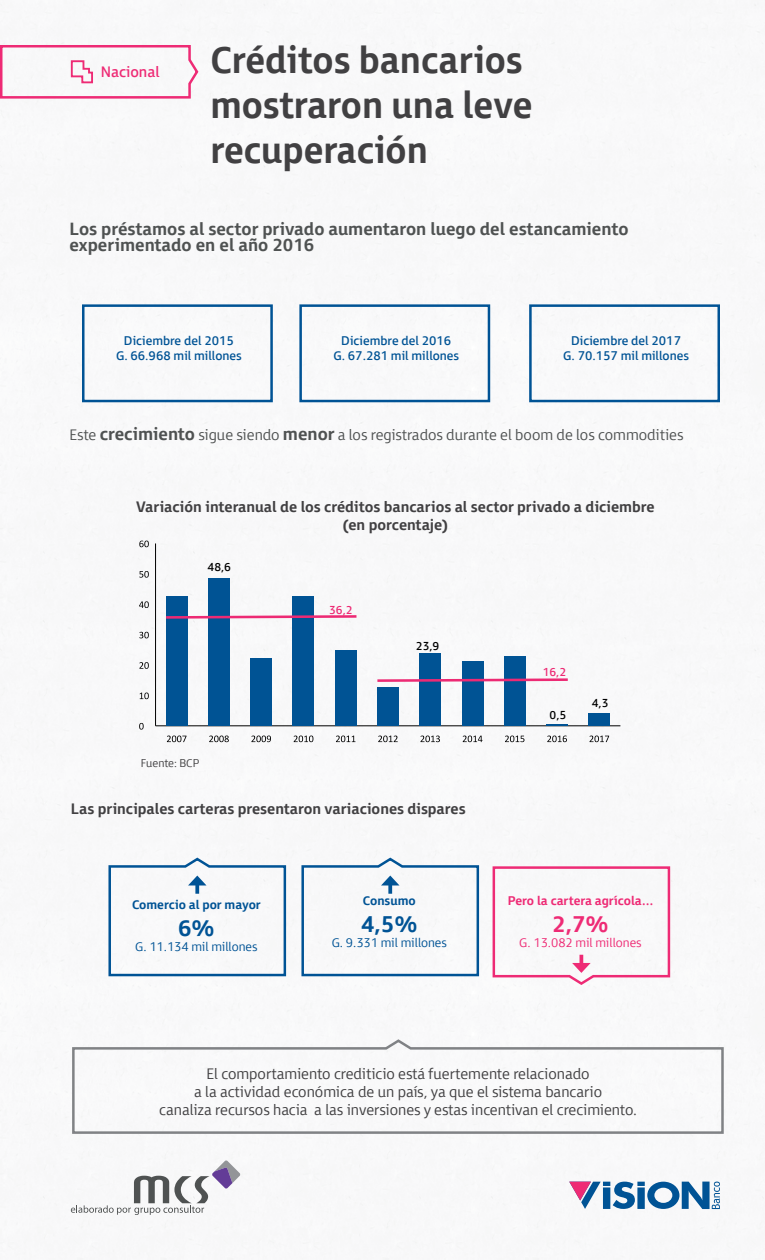
<style>
.page{position:relative;width:765px;height:1260px;background:#fff}
.page>*{position:absolute;margin:0;border:0;box-sizing:border-box;transform-origin:0 0}
.t1{font:700 37.5px/45px "Vision Type";color:#414042}
.t2{font:700 22.5px "Vision Type";color:#005395}
.t3{font:700 22.5px "Vision Type";color:#ee2b75}
.t4{font:700 17.5px/16.2px "Vision Type";color:#4f5252}
.t5{font:300 15px/18px "Vision Type";color:#414042;text-align:center}
.t6{font:700 15px/18px "Vision Type";color:#414042;text-align:center}
.t7{font:300 15px "Vision Type";color:#4f5252}
.t8{font:15px "Vision Type";color:#ee2b75}
.t9{font:12.5px/15px "Vision Type";color:#005395;text-align:center}
.t10{font:300 12.5px "Vision Type";color:#005395}
.t11{font:700 12.5px "Vision Type";color:#005395}
.t12{font:700 12.5px "Vision Type";color:#ee2b75}
.t13{font:300 12.5px "Vision Type";color:#ee2b75}
.t14{font:11.5px "Vision Type";color:#000}
.t15{font:11.5px "Vision Type";color:#ed2a74}
.t16{font:300 11.25px "Vision Type";color:#414042}
.s1{font-weight:700;font-size:17.5px}
</style>
<div class="page">
<svg style="left:71px;top:1160px;width:169px;height:55px"></svg>
<svg style="left:569px;top:1182px;width:151px;height:27px"></svg>
<svg style="left:0;top:44px;width:199px;height:55px"></svg>
<svg style="left:72px;top:1039px;width:652px;height:96px"></svg>
<svg style="left:81px;top:304px;width:192px;height:100px"></svg>
<svg style="left:299px;top:304px;width:192px;height:100px"></svg>
<svg style="left:529px;top:304px;width:191px;height:99px"></svg>
<svg style="left:108px;top:857px;width:179px;height:120px"></svg>
<svg style="left:301px;top:857px;width:179px;height:120px"></svg>
<svg style="left:492px;top:866px;width:179px;height:121px"></svg>
<hr style="left:156px;top:725px;width:464px;height:1px;background:#000">
<svg style="left:167px;top:736px;width:20px;height:6px"></svg>
<svg style="left:209px;top:736px;width:20px;height:6px"></svg>
<svg style="left:251px;top:736px;width:20px;height:6px"></svg>
<svg style="left:294px;top:736px;width:19px;height:6px"></svg>
<svg style="left:336px;top:736px;width:19px;height:6px"></svg>
<svg style="left:378px;top:736px;width:20px;height:6px"></svg>
<svg style="left:420px;top:736px;width:20px;height:6px"></svg>
<svg style="left:463px;top:736px;width:20px;height:6px"></svg>
<svg style="left:505px;top:736px;width:19px;height:6px"></svg>
<svg style="left:547px;top:736px;width:20px;height:6px"></svg>
<svg style="left:590px;top:736px;width:19px;height:6px"></svg>
<hr style="left:155px;top:543px;width:1px;height:183px;background:#000">
<svg style="left:139px;top:723px;width:5px;height:7px"></svg>
<svg style="left:140px;top:693px;width:9px;height:6px"></svg>
<svg style="left:139px;top:662px;width:10px;height:7px"></svg>
<svg style="left:139px;top:632px;width:10px;height:6px"></svg>
<svg style="left:139px;top:601px;width:10px;height:7px"></svg>
<svg style="left:139px;top:571px;width:10px;height:7px"></svg>
<svg style="left:139px;top:541px;width:10px;height:6px"></svg>
<div style="left:166px;top:596px;width:21px;height:130px;background:#005394"></div>
<div style="left:208px;top:578px;width:22px;height:148px;background:#005394"></div>
<div style="left:251px;top:658px;width:21px;height:68px;background:#005394"></div>
<div style="left:293px;top:597px;width:21px;height:129px;background:#005394"></div>
<div style="left:335px;top:650px;width:21px;height:76px;background:#005394"></div>
<div style="left:377px;top:687px;width:22px;height:39px;background:#005394"></div>
<div style="left:420px;top:653px;width:21px;height:73px;background:#005394"></div>
<div style="left:462px;top:662px;width:21px;height:64px;background:#005394"></div>
<div style="left:504px;top:656px;width:21px;height:70px;background:#005394"></div>
<hr style="left:546px;top:724px;width:22px;height:2px;background:#005394">
<div style="left:589px;top:713px;width:21px;height:13px;background:#005394"></div>
<svg style="left:166px;top:614px;width:191px;height:6px"></svg>
<svg style="left:377px;top:677px;width:191px;height:6px"></svg>
<p class="t8" style="left:101px;top:60px;width:60px">Nacional</p>
<h1 class="t1" style="left:210px;top:33px;width:324px">Créditos bancarios mostraron una leve recuperación</h1>
<p class="t4" style="left:70px;top:218px;width:560px">Los préstamos al sector privado aumentaron luego del estancamiento experimentado en el año 2016</p>
<p class="t9" style="left:116px;top:332px;width:127px">Diciembre del 2015<br>G. 66.968 mil millones</p>
<p class="t9" style="left:333px;top:332px;width:127px">Diciembre del 2016<br>G. 67.281 mil millones</p>
<p class="t9" style="left:563px;top:332px;width:127px">Diciembre del 2017<br>G. 70.157 mil millones</p>
<p class="t7" style="left:70px;top:422px;width:615px">Este <span class="s1">crecimiento</span> sigue siendo <span class="s1">menor</span> a los registrados durante el boom de los commodities</p>
<p class="t6" style="left:136px;top:496px;width:520px">Variación interanual de los créditos bancarios al sector privado a diciembre (en porcentaje)</p>
<p class="t14" style="left:208px;top:558px;width:25px">48,6</p>
<p class="t16" style="left:141px;top:754px;width:60px">Fuente: BCP</p>
<p class="t15" style="left:329px;top:601px;width:25px">36,2</p>
<p class="t14" style="left:416px;top:637px;width:25px">23,9</p>
<p class="t6" style="left:71px;top:798px;width:396px">Las principales carteras presentaron variaciones dispares</p>
<p class="t11" style="left:132px;top:895px;width:130px">Comercio al por mayor</p>
<h2 class="t2" style="left:178px;top:910px;width:38px">6%</h2>
<p class="t10" style="left:135px;top:937px;width:124px">G. 11.134 mil millones</p>
<p class="t11" style="left:363px;top:891px;width:54px">Consumo</p>
<h2 class="t2" style="left:361px;top:906px;width:58px">4,5%</h2>
<p class="t10" style="left:332px;top:933px;width:117px">G. 9.331 mil millones</p>
<p class="t15" style="left:543px;top:663px;width:25px">16,2</p>
<p class="t14" style="left:550px;top:706px;width:18px">0,5</p>
<p class="t14" style="left:592px;top:693px;width:18px">4,3</p>
<p class="t12" style="left:508px;top:891px;width:147px">Pero la cartera agrícola…</p>
<h2 class="t3" style="left:552px;top:906px;width:58px">2,7%</h2>
<p class="t13" style="left:519px;top:933px;width:124px">G. 13.082 mil millones</p>
<p class="t5" style="left:159px;top:1063px;width:479px">El comportamiento crediticio está fuertemente relacionado<br>a la actividad económica de un país, ya que el sistema bancario<br>canaliza recursos hacia a las inversiones y estas incentivan el crecimiento.</p>
</div>
